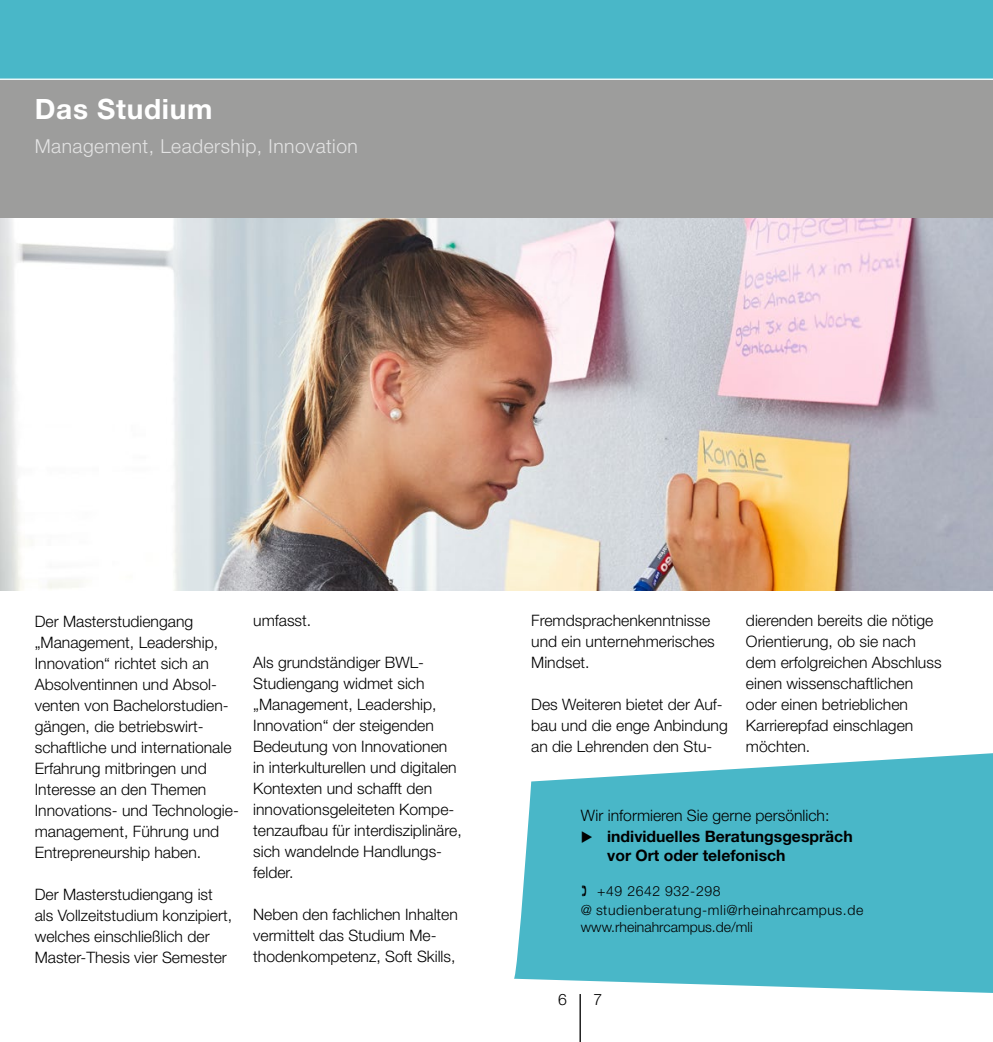
<style>
.page{position:relative;width:993px;height:1042px;background:#fff}
.page>*{position:absolute;margin:0;border:0;box-sizing:border-box;transform-origin:0 0}
.t1{font:700 28px "Helvetica Neue LT Std";letter-spacing:.025em;color:#fff}
.t2{font:300 19.25px "Helvetica Neue LT Std";letter-spacing:.025em;color:#e3e3e3}
.t3{font:300 15.75px/21px "Helvetica Neue LT Std";color:#000}
.t4{font:700 15.75px/18.9px "Helvetica Neue LT Pro";color:#000}
.t5{font:300 15.75px "Helvetica Neue LT Pro";color:#000}
.t6{font:300 14px/18.9px "Helvetica Neue LT Std";letter-spacing:.04em;color:#000}
.t7{font:300 14px "Helvetica Neue LT Pro";color:#000}
</style>
<div class="page">
<div style="left:0;top:80px;width:992px;height:139px;background:#9d9d9c"></div>
<img style="left:0;top:219px;width:992px;height:372px">
<div style="left:0;top:0;width:992px;height:79px;background:#49b7c8"></div>
<hr style="left:579px;top:994px;width:1px;height:48px;background:#000">
<svg style="left:514px;top:753px;width:478px;height:244px;background:#5fbfce"></svg>
<svg style="left:582px;top:885px;width:4px;height:11px"></svg>
<h1 class="t1" style="left:35px;top:92px;width:179px">Das Studium</h1>
<p class="t2" style="left:35px;top:134px;width:324px">Management, Leadership, Innovation</p>
<p class="t3" style="left:35px;top:610px;width:205px">Der Masterstudiengang „Management, Leadership,<br>Innovation“ richtet sich an<br>Absolventinnen und Absol&shy;venten von Bachelorstudien&shy;gängen, die betriebswirt&shy;schaftliche und internationale<br>Erfahrung mitbringen und<br>Interesse an den Themen<br>Innovations- und Technologie&shy;management, Führung und<br>Entrepreneurship haben.</p>
<p class="t3" style="left:35px;top:883px;width:199px">Der Masterstudiengang ist als Vollzeitstudium konzipiert, welches einschließlich der<br>Master-Thesis vier Semester</p>
<p class="t3" style="left:253px;top:610px;width:60px">umfasst.</p>
<p class="t3" style="left:253px;top:652px;width:210px">Als grundständiger BWL-<br>Studiengang widmet sich „Management, Leadership,<br>Innovation“ der steigenden<br>Bedeutung von Innovationen in interkulturellen und digitalen<br>Kontexten und schafft den innovationsgeleiteten Kompe&shy;tenzaufbau für interdisziplinäre, sich wandelnde Handlungs&shy;felder.</p>
<p class="t3" style="left:253px;top:904px;width:206px">Neben den fachlichen Inhalten vermittelt das Studium Me&shy;thodenkompetenz, Soft Skills,</p>
<p class="t3" style="left:531px;top:610px;width:185px">Fremdsprachenkenntnisse und ein unternehmerisches<br>Mindset.</p>
<p class="t3" style="left:531px;top:694px;width:198px">Des Weiteren bietet der Auf&shy;bau und die enge Anbindung an die Lehrenden den Stu-</p>
<p class="t3" style="left:745px;top:610px;width:197px">dierenden bereits die nötige<br>Orientierung, ob sie nach dem erfolgreichen Abschluss einen wissenschaftlichen oder einen betrieblichen<br>Karrierepfad einschlagen möchten.</p>
<p class="t5" style="left:580px;top:806px;width:250px">Wir informieren Sie gerne persönlich:</p>
<p class="t4" style="left:607px;top:827px;width:247px;text-indent:-26px">◆ individuelles Beratungsgespräch vor Ort oder telefonisch</p>
<p class="t6" style="left:580px;top:881px;width:284px;text-indent:16px">+49 2642 932-298<br>@ studienberatung-mli@rheinahrcampus.de</p>
<p class="t7" style="left:580px;top:918px;width:173px">www.rheinahrcampus.de/mli</p>
<p class="t3" style="left:558px;top:989px;width:10px">6</p>
<p class="t3" style="left:593px;top:989px;width:10px">7</p>
</div>
